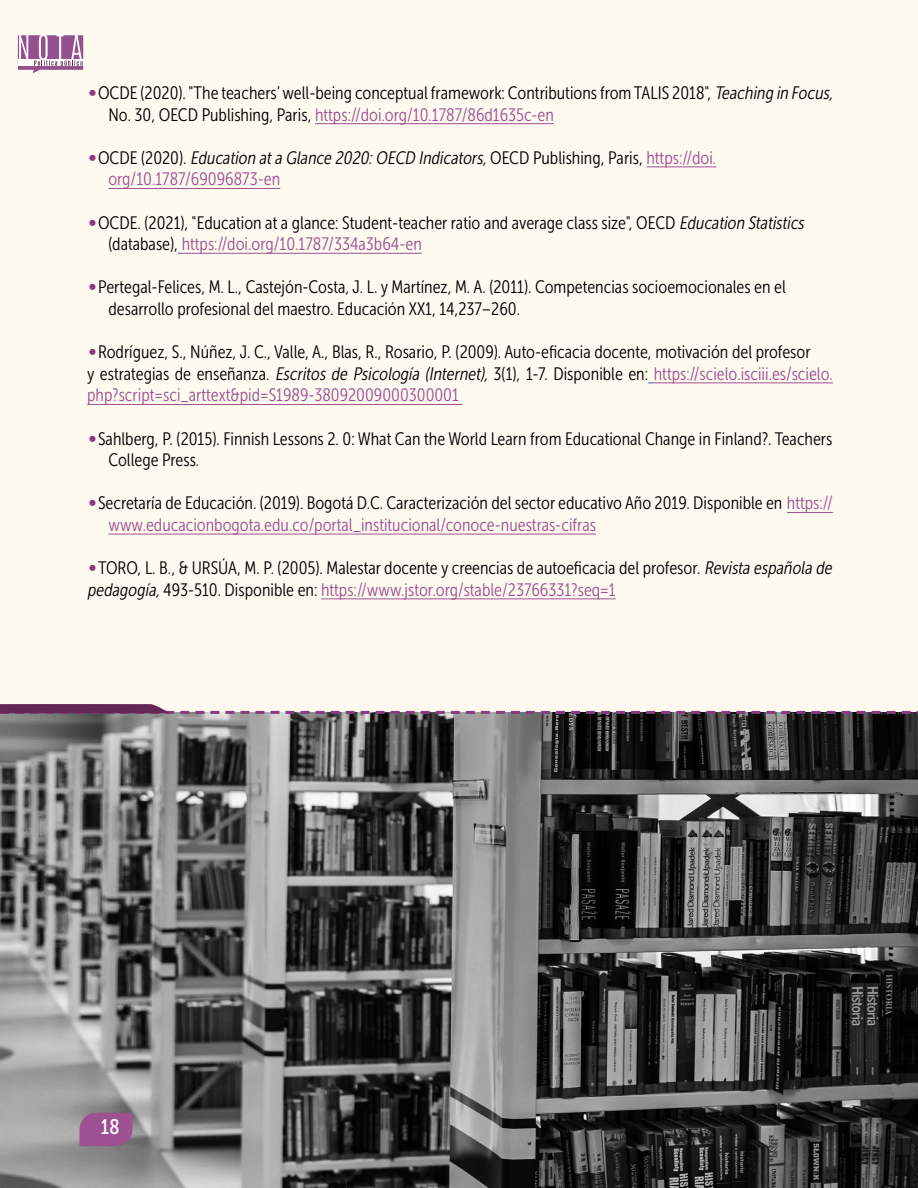
<style>
.page{position:relative;width:918px;height:1188px;background:#fffaf0}
.page>*{position:absolute;margin:0;border:0;box-sizing:border-box;transform-origin:0 0}
.t1{font:21px "Museo Sans Condensed 500";color:#fff}
.t2{font:18px/21.6px "Museo Sans Condensed 300";color:#000}
.t3{font:italic 18px/21.6px "Museo Sans Condensed 300";color:#000}
.s1{font-family:"Optima";font-weight:700;color:#8f3982}
.s2{font-style:italic}
.s3{color:#9d5191}
.s4{font-family:"Optima";font-weight:700;font-style:normal;color:#8f3982}
.s5{font-style:normal}
.s6{font-style:normal;color:#9d5191}
</style>
<div class="page">
<img style="left:0;top:714px;width:918px;height:474px">
<hr style="left:315px;top:123px;width:239px;height:1px;background:#9d5191">
<hr style="left:646px;top:166px;width:70px;height:1px;background:#9d5191">
<hr style="left:108px;top:188px;width:172px;height:1px;background:#9d5191">
<hr style="left:182px;top:253px;width:240px;height:1px;background:#9d5191">
<hr style="left:654px;top:382px;width:179px;height:1px;background:#9d5191">
<hr style="left:87px;top:404px;width:376px;height:1px;background:#9d5191">
<hr style="left:787px;top:512px;width:46px;height:1px;background:#9d5191">
<hr style="left:108px;top:534px;width:488px;height:1px;background:#9d5191">
<hr style="left:321px;top:598px;width:295px;height:1px;background:#9d5191">
<svg style="left:0;top:704px;width:918px;height:10px"></svg>
<div style="left:80px;top:1113px;width:52px;height:33px;background:#9d5191"></div>
<svg style="left:18px;top:35px;width:65px;height:38px"></svg>
<p class="t2" style="left:108px;top:82px;width:730px;text-indent:-21px"><span class="s1">•</span>OCDE (2020). "The teachers’ well-being conceptual framework: Contributions from TALIS 2018", <span class="s2">Teaching in Focus,<br></span>No. 30, OECD Publishing, Paris, <span class="s3">https://doi.org/10.1787/86d1635c-en</span></p>
<p class="t3" style="left:108px;top:147px;width:609px;text-indent:-21px"><span class="s4">•</span><span class="s5">OCDE (2020).</span> Education ata Glance 2020:OECD Indicators,<span class="s5">OECD Publishing, Paris,</span> <span class="s6">https://doi. org/10.1787/69096873-en</span></p>
<p class="t2" style="left:108px;top:212px;width:700px;text-indent:-21px"><span class="s1">•</span>OCDE. (2021), "Education at a glance: Student-teacher ratio and average class size", OECD <span class="s2">Education Statistics </span>(database), <span class="s3">https://doi.org/10.1787/334a3b64-en</span></p>
<p class="t2" style="left:108px;top:276px;width:679px;text-indent:-21px"><span class="s1">•</span>Pertegal-Felices, M. L., Castejón-Costa, J. L. y Martínez, M. A. (2011). Competencias socioemocionales en el desarrollo profesional del maestro. Educación XX1, 14,237–260.</p>
<p class="t2" style="left:87px;top:341px;width:747px"><span class="s1">•</span>Rodríguez, S., Núñez, J. C., Valle, A., Blas, R., Rosario, P. (2009). Auto-eficacia docente, motivación del profesor<br>y estrategias de enseñanza. <span class="s2">Escritos de Psicología (Internet),</span> 3(1), 1-7. Disponible en: <span class="s3">https://scielo.isciii.es/scielo. php?script=sci_arttext&amp;pid=S1989-38092009000300001</span></p>
<p class="t2" style="left:108px;top:428px;width:726px;text-indent:-21px"><span class="s1">•</span>Sahlberg, P. (2015). Finnish Lessons 2. 0: What Can the World Learn from Educational Change in Finland?. Teachers<br>College Press.</p>
<p class="t2" style="left:108px;top:492px;width:726px;text-indent:-21px"><span class="s1">•</span>Secretaría de Educación. (2019). Bogotá D.C. Caracterización del sector educativo Año 2019. Disponible en <span class="s3">https:// www.educacionbogota.edu.co/portal_institucional/conoce-nuestras-cifras</span></p>
<p class="t2" style="left:87px;top:557px;width:749px"><span class="s1">•</span>TORO, L. B., &amp; URSÚA, M. P. (2005). Malestar docente y creencias de autoeficacia del profesor. <span class="s2">Revista española de pedagogía,</span>493-510. Disponible en: <span class="s3">https://www.jstor.org/stable/23766331?seq=1</span></p>
<p class="t1" style="left:101px;top:1115px;width:20px">18</p>
</div>
